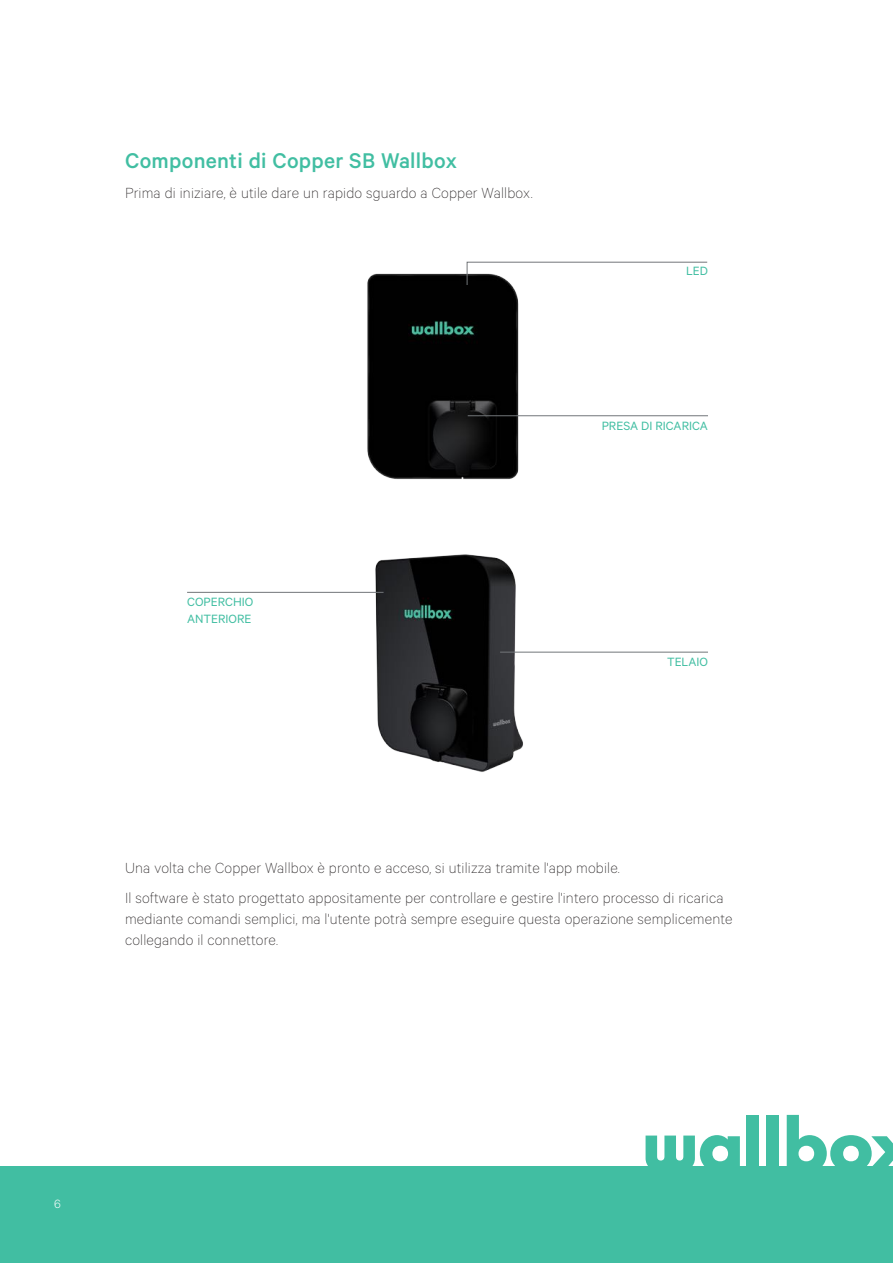
<style>
.page{position:relative;width:893px;height:1263px;background:#fff}
.page>*{position:absolute;margin:0;border:0;box-sizing:border-box;transform-origin:0 0}
.t1{font:500 24px "Calibre";letter-spacing:.01em;color:#41bea2}
.t2{font:100 16.5px/29.5px "Calibre";letter-spacing:.01em;color:#231f20}
.t3{font:13.5px/16.5px "Calibre";color:#41bea2}
.t4{font:300 13.5px "Calibre";color:#fff}
</style>
<div class="page">
<div style="left:0;top:1167px;width:893px;height:96px;background:#41bea2"></div>
<svg style="left:646px;top:1135px;width:94px;height:32px"></svg>
<div style="left:747px;top:1115px;width:12px;height:56px;background:#41bea2"></div>
<div style="left:767px;top:1115px;width:12px;height:56px;background:#41bea2"></div>
<svg style="left:787px;top:1115px;width:106px;height:52px"></svg>
<img style="left:367px;top:265px;width:237px;height:215px">
<img style="left:295px;top:554px;width:309px;height:218px">
<hr style="left:500px;top:652px;width:208px;height:1px;background:#727679">
<hr style="left:187px;top:592px;width:197px;height:1px;background:#727679">
<hr style="left:468px;top:415px;width:240px;height:1px;background:#727679">
<svg style="left:467px;top:262px;width:241px;height:23px"></svg>
<h1 class="t1" style="left:125px;top:147px;width:333px">Componenti di Copper SB Wallbox</h1>
<p class="t2" style="left:125px;top:177px;width:409px">Prima di iniziare, è utile dare un rapido sguardo a Copper Wallbox.</p>
<p class="t3" style="left:187px;top:593px;width:68px">COPERCHIO<br>ANTERIORE</p>
<p class="t3" style="left:686px;top:262px;width:23px">LED</p>
<p class="t3" style="left:602px;top:417px;width:108px">PRESA DI RICARICA</p>
<p class="t3" style="left:667px;top:653px;width:42px">TELAIO</p>
<p class="t2" style="left:125px;top:852px;width:600px">Una volta che Copper Wallbox è pronto e acceso, si utilizza tramite l'app mobile.<br>Il software è stato progettato appositamente per controllare e gestire l'intero processo di ricarica</p>
<p class="t2" style="left:125px;top:907px;width:609px;line-height:21px">mediante comandi semplici, ma l'utente potrà sempre eseguire questa operazione semplicemente collegando il connettore.</p>
<p class="t4" style="left:54px;top:1195px;width:8px">6</p>
</div>
